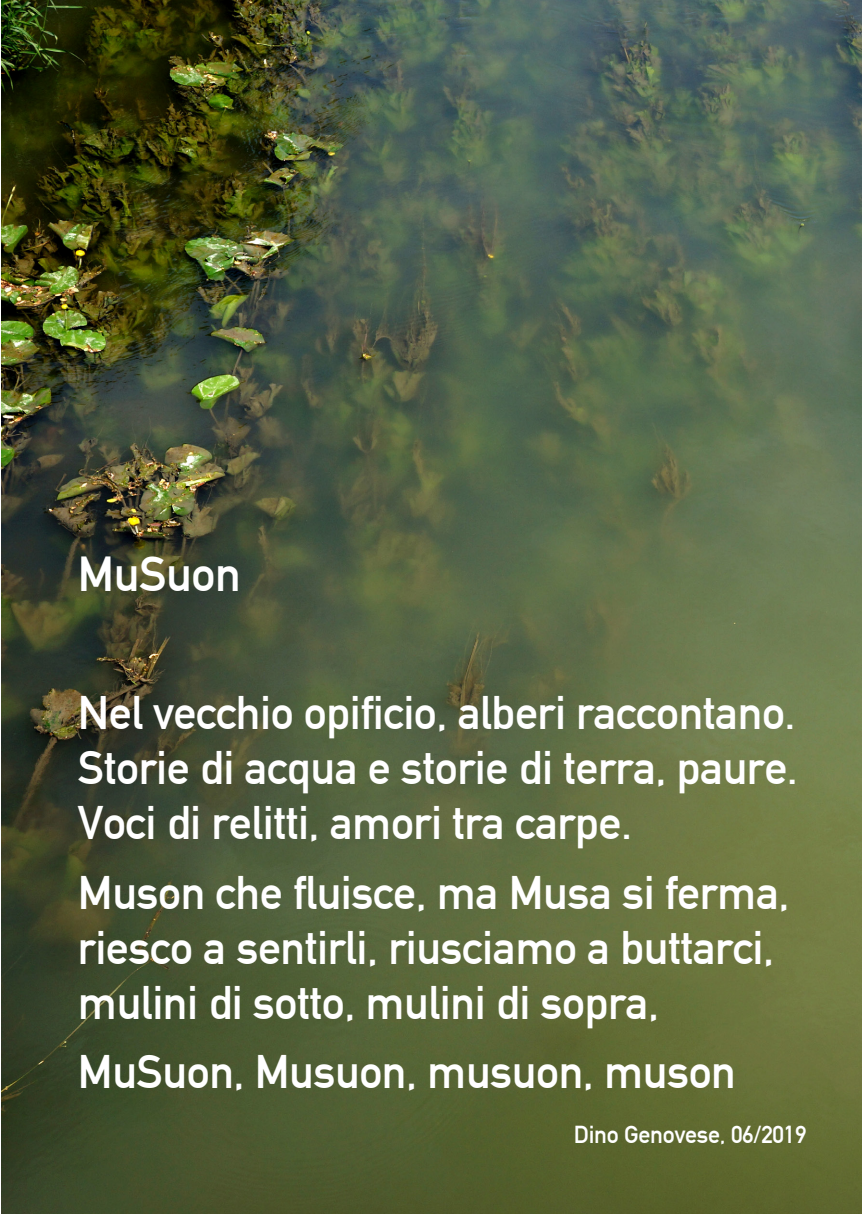
<style>
.page{position:relative;width:862px;height:1214px;background:#fff}
.page>*{position:absolute;margin:0;border:0;box-sizing:border-box;transform-origin:0 0}
.t1{font:48px "DIN Mittelschrift";letter-spacing:-.01em;color:#fff}
.t2{font:46px "DIN Mittelschrift";letter-spacing:-.01em;color:#fff}
.t3{font:24px "DIN Mittelschrift";letter-spacing:-.01em;color:#fff}
</style>
<div class="page">
<img style="left:2px;top:0;width:860px;height:1213px">
<p class="t1" style="left:78px;top:545px;width:164px">MuSuon</p>
<p class="t2" style="left:78px;top:686px;width:719px">Nel vecchio opificio, alberi raccontano.</p>
<p class="t2" style="left:78px;top:741px;width:721px">Storie di acqua e storie di terra, paure.</p>
<p class="t2" style="left:78px;top:796px;width:555px">Voci di relitti, amori tra carpe.</p>
<p class="t2" style="left:78px;top:865px;width:713px">Muson che fluisce, ma Musa si ferma,</p>
<p class="t2" style="left:78px;top:920px;width:698px">riesco a sentirli, riusciamo a buttarci,</p>
<p class="t2" style="left:78px;top:975px;width:582px">mulini di sotto, mulini di sopra,</p>
<p class="t2" style="left:78px;top:1044px;width:659px">MuSuon, Musuon, musuon, muson</p>
<p class="t3" style="left:574px;top:1120px;width:234px">Dino Genovese, 06/2019</p>
</div>
